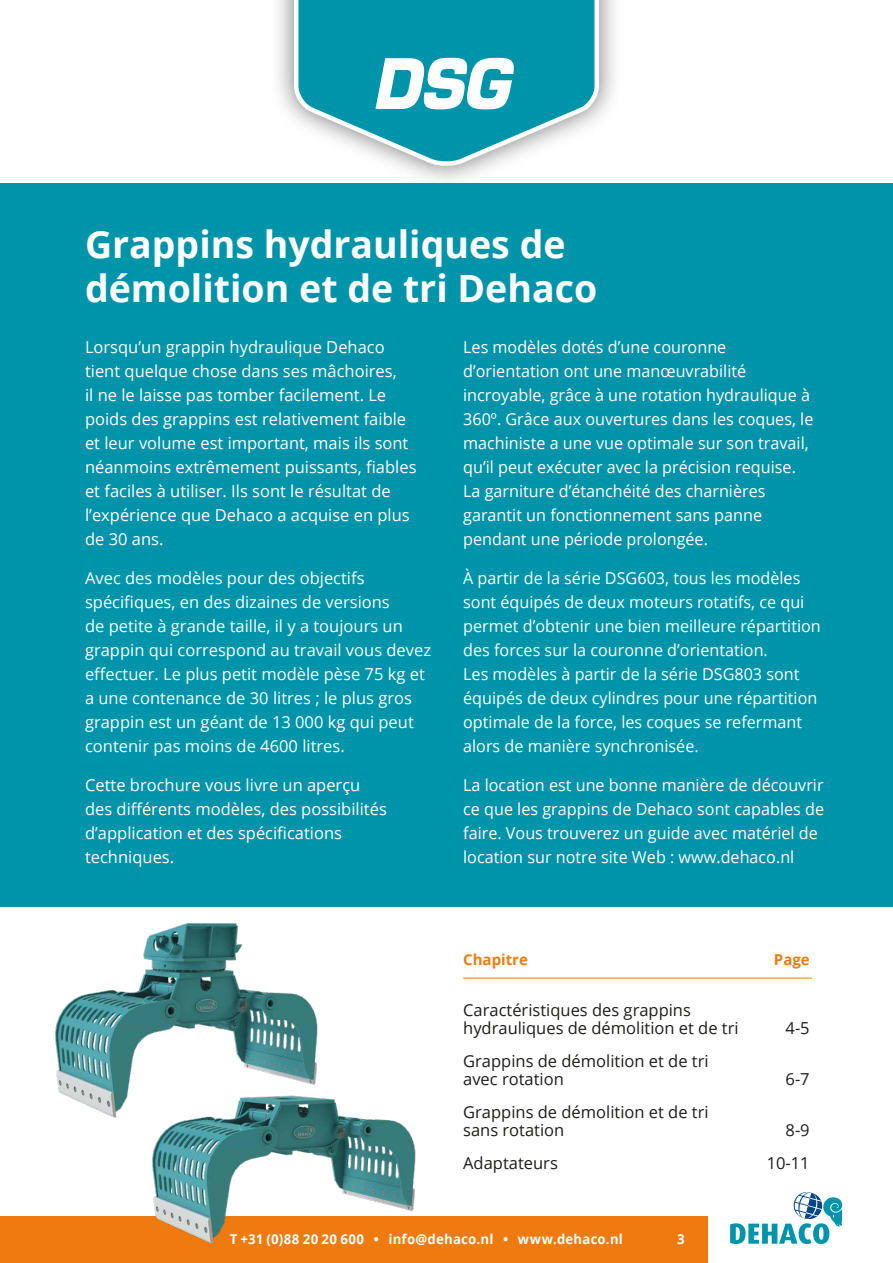
<style>
.page{position:relative;width:893px;height:1263px;background:#fff}
.page>*{position:absolute;margin:0;border:0;box-sizing:border-box;transform-origin:0 0}
.t1{font:700 37.5px/43.5px "Open Sans";color:#fff}
.t2{font:16.5px/24px "Open Sans";color:#fff}
.t3{font:16.5px/18px "Open Sans";color:#1d1d1b}
.t4{font:700 15px "Open Sans";color:#ef7b10}
.t5{font:700 13.5px "Open Sans";letter-spacing:.02em;color:#fff}
</style>
<div class="page">
<div style="left:270px;top:0;width:353px;height:189px;background:#1d1d1b;opacity:.6"></div>
<svg style="left:292px;top:0;width:309px;height:170px"></svg>
<svg style="left:375px;top:54px;width:141px;height:67px"></svg>
<div style="left:0;top:1216px;width:708px;height:47px;background:#ef7b10"></div>
<svg style="left:730px;top:1192px;width:112px;height:52px"></svg>
<div style="left:0;top:183px;width:893px;height:723px;background:#0094aa"></div>
<img style="left:55px;top:923px;width:263px;height:195px">
<img style="left:146px;top:1038px;width:270px;height:206px">
<hr style="left:463px;top:978px;width:349px;height:1px;background:#ef7b10">
<h1 class="t1" style="left:85px;top:222px;width:514px">Grappins hydrauliques de démolition et de tri Dehaco</h1>
<p class="t2" style="left:85px;top:334px;width:333px">Lorsqu’un grappin hydraulique Dehaco tient quelque chose dans ses mâchoires,<br>il ne le laisse pas tomber facilement. Le poids des grappins est relativement faible et leur volume est important, mais ils sont néanmoins extrêmement puissants, fiables et faciles à utiliser. Ils sont le résultat de l’expérience que Dehaco a acquise en plus de 30 ans.</p>
<p class="t2" style="left:85px;top:565px;width:348px">Avec des modèles pour des objectifs spécifiques, en des dizaines de versions<br>de petite à grande taille, il y a toujours un grappin qui correspond au travail vous devez effectuer. Le plus petit modèle pèse 75 kg et a une contenance de 30 litres ; le plus gros grappin est un géant de 13 000 kg qui peut contenir pas moins de 4600 litres.</p>
<p class="t2" style="left:85px;top:772px;width:303px">Cette brochure vous livre un aperçu des différents modèles, des possibilités d’application et des spécifications techniques.</p>
<p class="t2" style="left:463px;top:334px;width:352px">Les modèles dotés d’une couronne d’orientation ont une manœuvrabilité incroyable, grâce à une rotation hydraulique à 360º. Grâce aux ouvertures dans les coques, le machiniste a une vue optimale sur son travail, qu’il peut exécuter avec la précision requise.<br>La garniture d’étanchéité des charnières garantit un fonctionnement sans panne pendant une période prolongée.</p>
<p class="t2" style="left:463px;top:565px;width:359px">À partir de la série DSG603, tous les modèles sont équipés de deux moteurs rotatifs, ce qui permet d’obtenir une bien meilleure répartition des forces sur la couronne d’orientation.<br>Les modèles à partir de la série DSG803 sont équipés de deux cylindres pour une répartition optimale de la force, les coques se refermant alors de manière synchronisée.</p>
<p class="t2" style="left:463px;top:772px;width:362px">La location est une bonne manière de découvrir ce que les grappins de Dehaco sont capables de faire. Vous trouverez un guide avec matériel de location sur notre site Web : www.dehaco.nl</p>
<p class="t4" style="left:463px;top:949px;width:66px">Chapitre</p>
<p class="t4" style="left:774px;top:949px;width:37px">Page</p>
<p class="t3" style="left:463px;top:1000px;width:277px">Caractéristiques des grappins hydrauliques de démolition et de tri</p>
<p class="t3" style="left:785px;top:1018px;width:26px">4-5</p>
<p class="t3" style="left:463px;top:1051px;width:247px">Grappins de démolition et de tri avec rotation</p>
<p class="t3" style="left:463px;top:1102px;width:247px">Grappins de démolition et de tri sans rotation</p>
<p class="t3" style="left:785px;top:1069px;width:26px">6-7</p>
<p class="t3" style="left:785px;top:1120px;width:26px">8-9</p>
<p class="t3" style="left:463px;top:1153px;width:96px">Adaptateurs</p>
<p class="t3" style="left:767px;top:1153px;width:45px">10-11</p>
<p class="t5" style="left:230px;top:1229px;width:395px">T +31 (0)88 20 20 600 • info@dehaco.nl • www.dehaco.nl</p>
<p class="t5" style="left:677px;top:1229px;width:9px">3</p>
</div>
